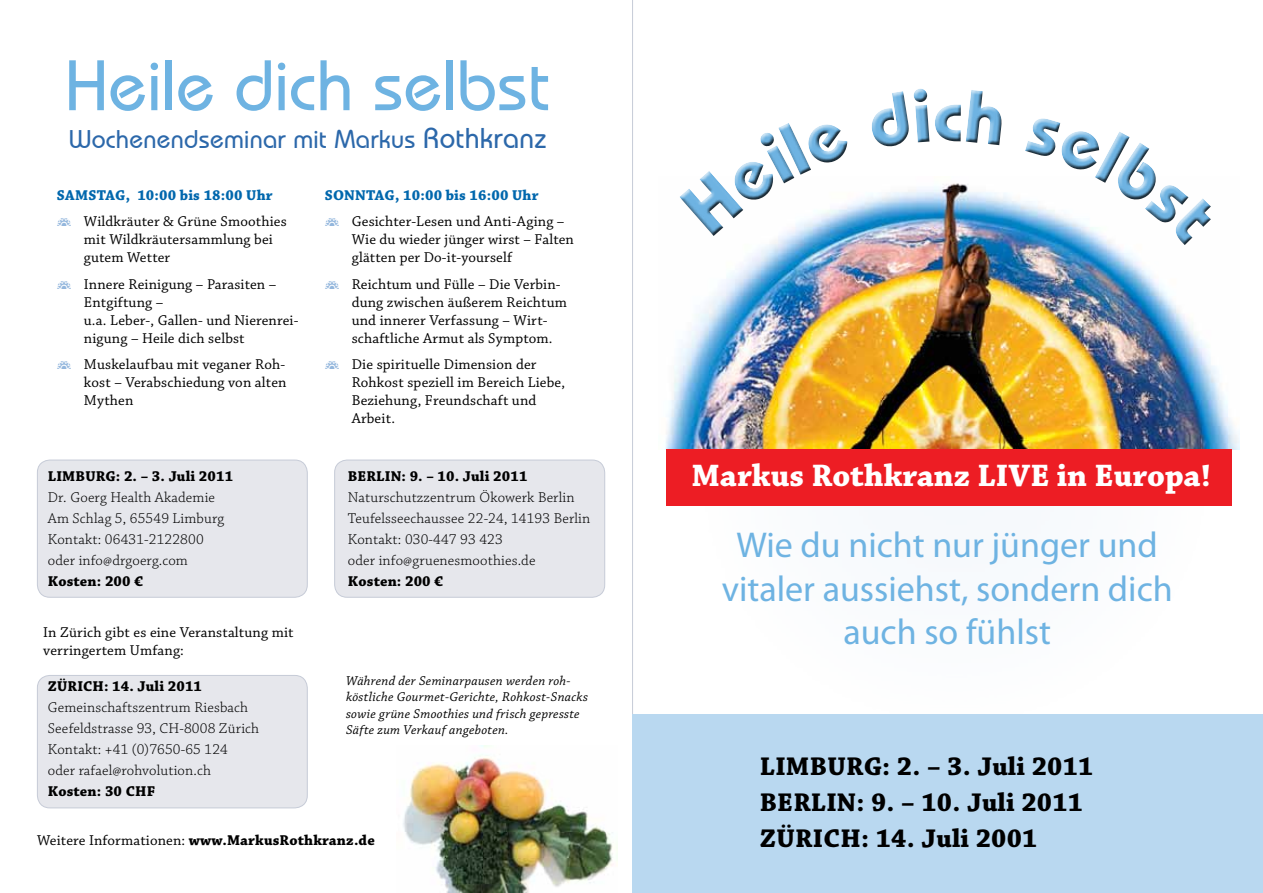
<style>
.page{position:relative;width:1263px;height:893px;background:#fff}
.page>*{position:absolute;margin:0;border:0;box-sizing:border-box;transform-origin:0 0}
.t1{font:700 74.4px "Bauhaus IT Cby BT";color:#6eb3e2}
.t2{font:500 71.4px "Bauhaus IT Cby BT";color:#6eb3e2}
.t3{font:36px/43.2px "Myriad Pro";color:#6eb3e2;text-align:center}
.t4{font:700 32.7px "Chaparral Pro";color:#fff}
.t5{font:700 27px/36px "Chaparral Pro";letter-spacing:.01em;color:#000}
.t6{font:500 25.5px "Bauhaus IT Cby BT";letter-spacing:.01em;color:#2c68aa}
.t7{font:15px/18px "Chaparral Pro";letter-spacing:.01em;color:#000}
.t8{font:300 15px/21px "Chaparral Pro";letter-spacing:.01em;color:#000}
.t9{font:700 15px "Chaparral Pro";letter-spacing:.01em;color:#000}
.t10{font:700 15px "Chaparral Pro";letter-spacing:.01em;color:#0067ad}
.t11{font:italic 13.5px/16.2px "Chaparral Pro";letter-spacing:.02em;color:#000}
.s1{font-size:28.5px}
.s2{font-weight:400}
</style>
<div class="page">
<div style="left:37px;top:460px;width:270px;height:137px;background:#e6e7ec;border-radius:13px"></div>
<div style="left:37px;top:460px;width:270px;height:137px;border:1px solid #c6cbd7;border-radius:13px"></div>
<div style="left:335px;top:460px;width:270px;height:137px;background:#e6e7ec;border-radius:13px"></div>
<div style="left:334px;top:460px;width:271px;height:137px;border:1px solid #c6cbd7;border-radius:13px"></div>
<hr style="left:632px;top:0;width:1px;height:893px;background:#c6cbd7">
<div style="left:633px;top:715px;width:630px;height:178px;background:#b9d8f0"></div>
<img style="left:403px;top:746px;width:214px;height:147px">
<div style="left:701px;top:215px;width:507px;height:508px;background:#fafcfd;border-radius:50%"></div>
<img style="left:665px;top:250px;width:574px;height:200px">
<div style="left:666px;top:450px;width:565px;height:56px;background:#ed1d24"></div>
<div style="left:676px;top:88px;width:539px;height:162px;background:#000;opacity:.75"></div>
<div style="left:37px;top:675px;width:270px;height:133px;background:#e6e7ec;border-radius:13px"></div>
<div style="left:37px;top:675px;width:270px;height:133px;border:1px solid #c6cbd7;border-radius:13px"></div>
<svg style="left:679px;top:119px;width:173px;height:117px"></svg>
<svg style="left:867px;top:88px;width:63px;height:61px"></svg>
<svg style="left:966px;top:90px;width:39px;height:55px"></svg>
<svg style="left:1025px;top:115px;width:190px;height:130px"></svg>
<h2 class="t2" style="left:65px;top:41px;width:487px">Heile dich selbst</h2>
<h3 class="t6" style="left:69px;top:123px;width:479px">Wochenendseminar mit Markus <span class="s1">Rothkranz</span></h3>
<p class="t10" style="left:57px;top:186px;width:217px">SAMSTAG, 10:00 bis 18:00 Uhr</p>
<p class="t7" style="left:84px;top:213px;width:204px">Wildkräuter &amp; Grüne Smoothies mit Wildkräutersammlung bei gutem Wetter</p>
<p class="t7" style="left:84px;top:276px;width:216px">Innere Reinigung – Parasiten –<br>Entgiftung –<br>u.a. Leber-, Gallen- und Nierenrei&shy;nigung – Heile dich selbst</p>
<p class="t7" style="left:84px;top:356px;width:204px;text-align:justify">Muskelaufbau mit veganer Roh&shy;kost – Verabschiedung von alten Mythen</p>
<p class="t9" style="left:48px;top:468px;width:187px">LIMBURG: 2. – 3. Juli 2011</p>
<p class="t8" style="left:48px;top:488px;width:178px">Dr. Goerg Health Akademie<br>Am Schlag 5, 65549 Limburg<br>Kontakt: 06431-2122800 oder info@drgoerg.com</p>
<p class="t9" style="left:48px;top:573px;width:96px">Kosten: 200 €</p>
<p class="t7" style="left:43px;top:624px;width:252px">In Zürich gibt es eine Veranstaltung mit verringertem Umfang:</p>
<p class="t9" style="left:48px;top:678px;width:156px">ZÜRICH: 14. Juli 2011</p>
<p class="t8" style="left:48px;top:698px;width:213px">Gemeinschaftszentrum Riesbach<br>Seefeldstrasse 93, CH-8008 Zürich<br>Kontakt: +41 (0)7650-65 124<br>oder rafael@rohvolution.ch</p>
<p class="t9" style="left:48px;top:783px;width:109px">Kosten: 30 CHF</p>
<p class="t10" style="left:325px;top:186px;width:215px">SONNTAG, 10:00 bis 16:00 Uhr</p>
<p class="t7" style="left:352px;top:213px;width:224px">Gesichter-Lesen und Anti-Aging –<br>Wie du wieder jünger wirst – Falten glätten per Do-it-yourself</p>
<p class="t7" style="left:352px;top:276px;width:217px">Reichtum und Fülle – Die Verbin&shy;dung zwischen äußerem Reichtum und innerer Verfassung – Wirt&shy;schaftliche Armut als Symptom.</p>
<p class="t7" style="left:352px;top:356px;width:215px">Die spirituelle Dimension der<br>Rohkost speziell im Bereich Liebe,<br>Beziehung, Freundschaft und<br>Arbeit.</p>
<p class="t9" style="left:348px;top:468px;width:181px">BERLIN: 9. – 10. Juli 2011</p>
<p class="t8" style="left:348px;top:488px;width:244px">Naturschutzzentrum Ökowerk Berlin Teufelsseechaussee 22-24, 14193 Berlin Kontakt: 030-447 93 423<br>oder info@gruenesmoothies.de</p>
<p class="t9" style="left:348px;top:573px;width:96px">Kosten: 200 €</p>
<p class="t11" style="left:346px;top:673px;width:243px">Während der Seminarpausen werden roh&shy;köstliche Gourmet-Gerichte, Rohkost-Snacks sowie grüne Smoothies und frisch gepresste Säfte zum Verkauf angeboten.</p>
<p class="t9" style="left:37px;top:832px;width:339px"><span class="s2">Weitere Informationen:</span> www.MarkusRothkranz.de</p>
<h1 class="t1" style="left:933px;top:70px;width:31px">c</h1>
<h3 class="t4" style="left:691px;top:457px;width:521px">Markus Rothkranz LIVE in Europa!</h3>
<h3 class="t3" style="left:722px;top:524px;width:453px">Wie du nicht nur jünger und vitaler aussiehst, sondern dich auch so fühlst</h3>
<h3 class="t5" style="left:760px;top:749px;width:335px">LIMBURG: 2. – 3. Juli 2011<br>BERLIN: 9. – 10. Juli 2011<br>ZÜRICH: 14. Juli 2001</h3>
</div>
